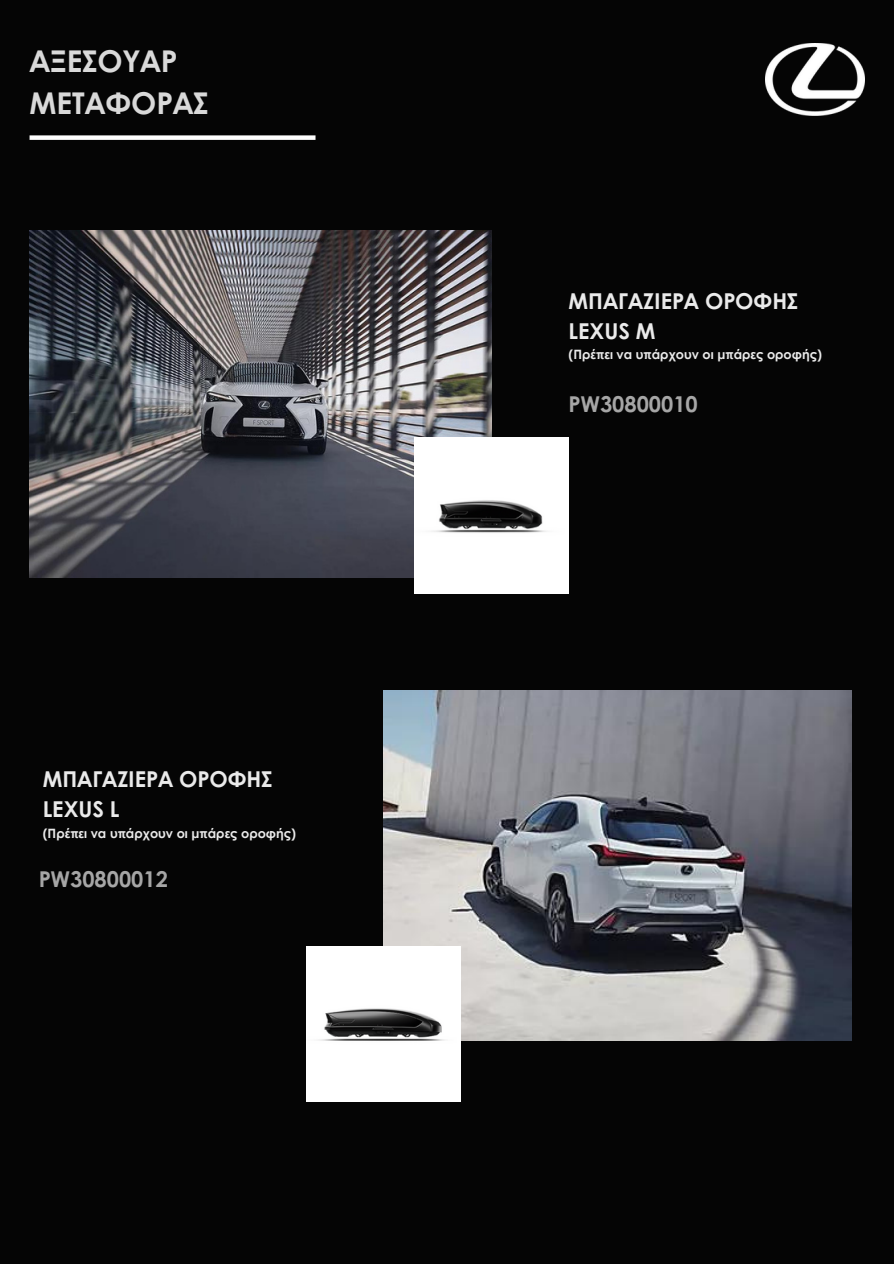
<style>
.page{position:relative;width:894px;height:1264px;background:#fff}
.page>*{position:absolute;margin:0;border:0;box-sizing:border-box;transform-origin:0 0}
.t1{font:700 30px/41.7px "Century Gothic";color:#d9d9d9}
.t2{font:700 21.9px/30px "Century Gothic";color:#eaeaea}
.t3{font:700 21.75px "Century Gothic";color:#a6a6a6}
.t4{font:700 12.9px "Century Gothic";color:#eaeaea}
</style>
<div class="page">
<div style="left:0;top:0;width:893px;height:1263px;background:#050505"></div>
<img style="left:383px;top:690px;width:467px;height:350px">
<img style="left:30px;top:230px;width:461px;height:347px">
<img style="left:414px;top:438px;width:154px;height:155px">
<div style="left:30px;top:135px;width:285px;height:5px;background:#fff"></div>
<img style="left:306px;top:947px;width:155px;height:154px">
<img style="left:765px;top:44px;width:98px;height:72px">
<h2 class="t1" style="left:30px;top:39px;width:180px">ΑΞΕΣΟΥΑΡ<br>ΜΕΤΑΦΟΡΑΣ</h2>
<h2 class="t2" style="left:43px;top:763px;width:231px">ΜΠΑΓΑΖΙΕΡΑ ΟΡΟΦΗΣ<br>LEXUS L</h2>
<p class="t4" style="left:43px;top:823px;width:255px">(Πρέπει να υπάρχουν οι μπάρες οροφής)</p>
<p class="t3" style="left:39px;top:862px;width:130px">PW30800012</p>
<h2 class="t2" style="left:568px;top:285px;width:231px">ΜΠΑΓΑΖΙΕΡΑ ΟΡΟΦΗΣ<br>LEXUS M</h2>
<p class="t4" style="left:568px;top:345px;width:255px">(Πρέπει να υπάρχουν οι μπάρες οροφής)</p>
<h2 class="t3" style="left:568px;top:387px;width:131px">PW30800010</h2>
</div>
